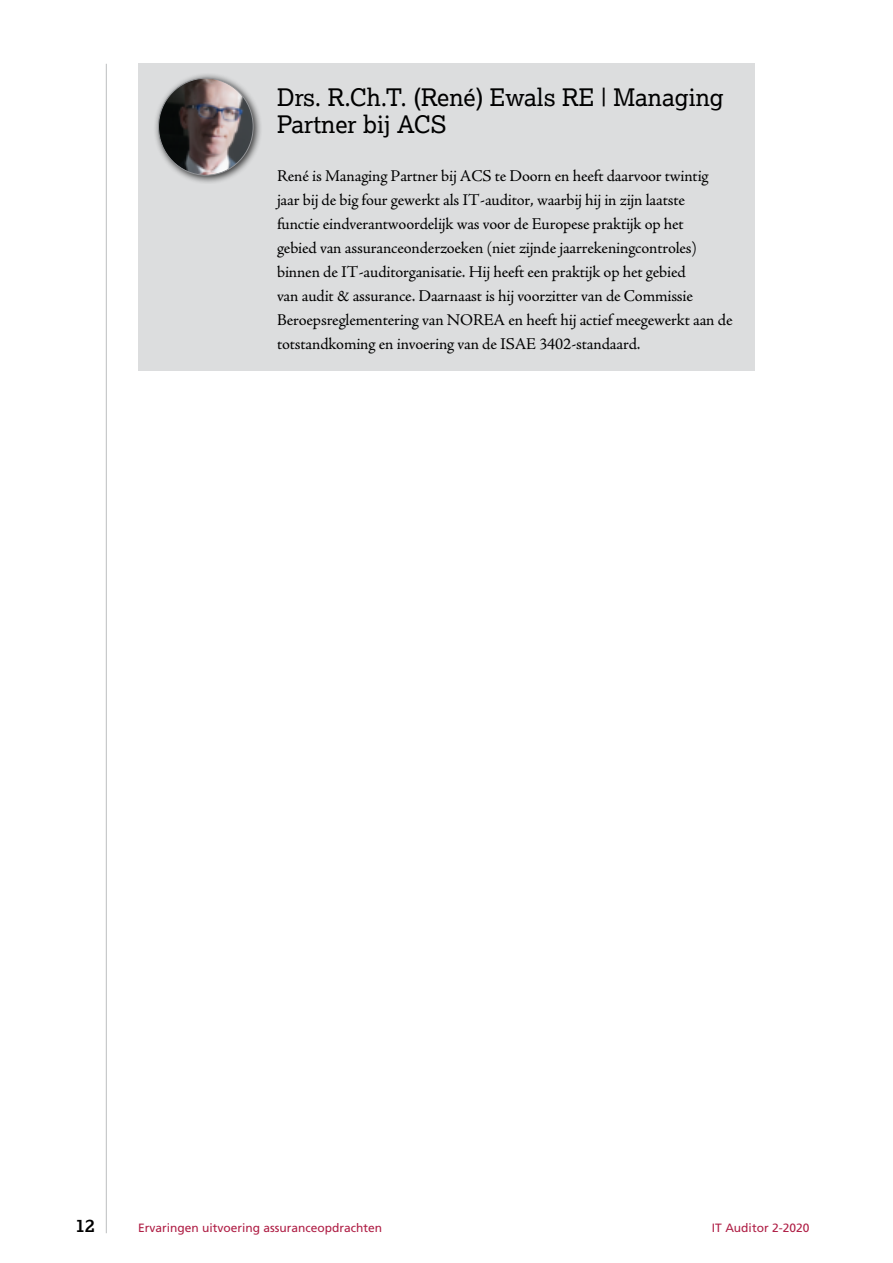
<style>
.page{position:relative;width:893px;height:1263px;background:#fff}
.page>*{position:absolute;margin:0;border:0;box-sizing:border-box;transform-origin:0 0}
.t1{font:24px/27px "Lexia";color:#000}
.t2{font:700 18px "Lexia";color:#000}
.t3{font:16.5px/24px "Adobe Jenson Pro";letter-spacing:-.01em;color:#000}
.t4{font:12px "Frutiger";color:#af1e45}
</style>
<div class="page">
<hr style="left:106px;top:64px;width:1px;height:1169px;background:#bcbec0">
<div style="left:138px;top:63px;width:617px;height:308px;background:#dcddde"></div>
<div style="left:153px;top:72px;width:109px;height:112px;background:#000;opacity:.75"></div>
<img style="left:159px;top:78px;width:94px;height:97px">
<h1 class="t1" style="left:277px;top:83px;width:448px">Drs. R.Ch.T. (René) Ewals RE | Managing<br>Partner bij ACS</h1>
<p class="t3" style="left:277px;top:164px;width:457px">René is Managing Partner bij ACS te Doorn en heeft daarvoor twintig jaar bij de big four gewerkt als IT-auditor, waarbij hij in zijn laatste<br>functie eindverantwoordelijk was voor de Europese praktijk op het<br>gebied van assuranceonderzoeken (niet zijnde jaarrekeningcontroles) binnen de IT-auditorganisatie. Hij heeft een praktijk op het gebied<br>van audit &amp; assurance. Daarnaast is hij voorzitter van de Commissie Beroepsreglementering van NOREA en heeft hij actief meegewerkt aan de totstandkoming en invoering van de ISAE 3402-standaard.</p>
<p class="t2" style="left:76px;top:1214px;width:21px">12</p>
<p class="t4" style="left:138px;top:1221px;width:246px">Ervaringen uitvoering assuranceopdrachten</p>
<p class="t4" style="left:712px;top:1221px;width:99px">IT Auditor 2-2020</p>
</div>
